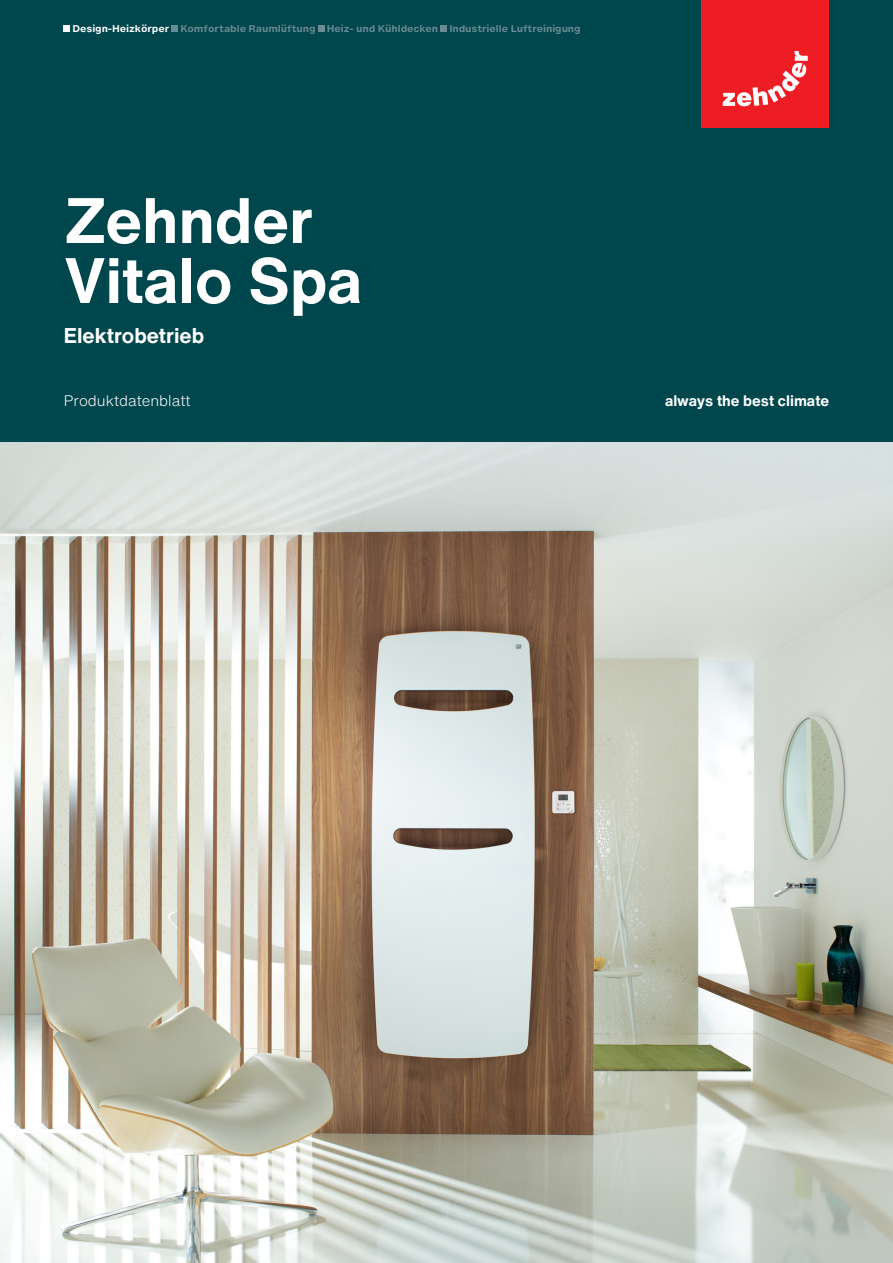
<style>
.page{position:relative;width:893px;height:1263px;background:#fff}
.page>*{position:absolute;margin:0;border:0;box-sizing:border-box;transform-origin:0 0}
.PageTitle{font:700 63px "Helvetica Now Text";color:#fff}
.Operation_Mode{font:700 21px "Helvetica Now Text";color:#fff}
.Claim{font:700 15px "Helvetica Now Text";color:#fff}
.PageSubTitle{font:300 15px "Helvetica Now Text";color:#fff}
.Breadcrumb{font:700 9.3px "Helvetica Now Micro";letter-spacing:-.01em;color:#6a8b93}
.s1{color:#fff}
</style>
<div class="page">
<img style="left:0;top:442px;width:893px;height:821px">
<div style="left:0;top:0;width:893px;height:442px;background:#00464d"></div>
<div style="left:702px;top:0;width:127px;height:128px;background:#ee1d23"></div>
<svg style="left:723px;top:51px;width:85px;height:55px"></svg>
<div style="left:64px;top:25px;width:6px;height:7px;background:#fff"></div>
<div style="left:172px;top:25px;width:6px;height:7px;background:#6a8b93"></div>
<div style="left:318px;top:25px;width:6px;height:7px;background:#6a8b93"></div>
<div style="left:441px;top:25px;width:6px;height:7px;background:#6a8b93"></div>
<p class="Breadcrumb" style="left:73px;top:21px;width:510px"><span class="s1">Design-Heizkörper</span> Komfortable Raumlüftung Heiz- und Kühldecken Industrielle Luftreinigung</p>
<p class="PageTitle" style="left:64px;top:178px;width:251px">Zehnder</p>
<p class="PageTitle" style="left:64px;top:238px;width:300px">Vitalo Spa</p>
<p class="Operation_Mode" style="left:64px;top:321px;width:142px">Elektrobetrieb</p>
<p class="PageSubTitle" style="left:64px;top:390px;width:128px">Produktdatenblatt</p>
<p class="Claim" style="left:665px;top:390px;width:166px">always the best climate</p>
</div>
